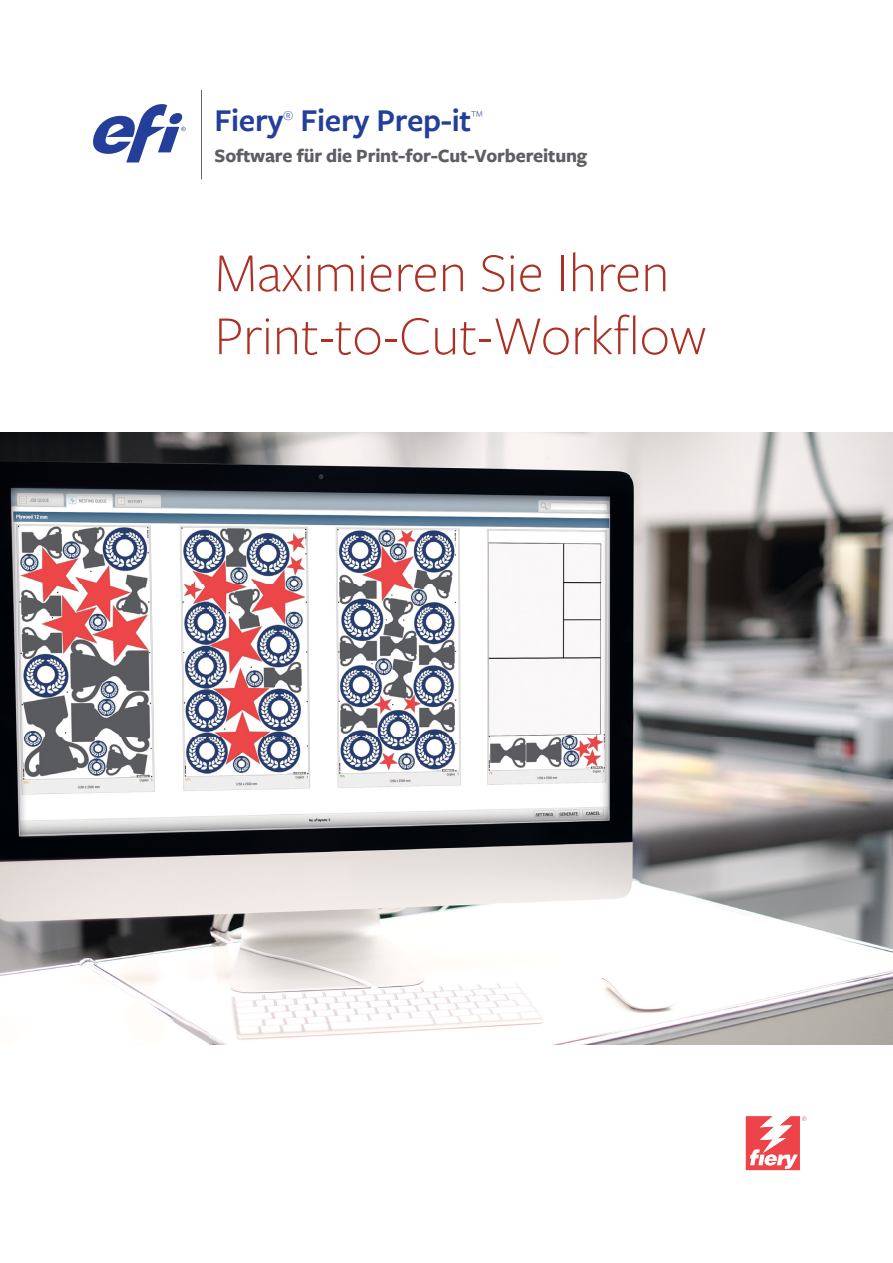
<style>
.page{position:relative;width:893px;height:1263px;background:#fff}
.page>*{position:absolute;margin:0;border:0;box-sizing:border-box;transform-origin:0 0}
.t1{font:300 57px/63px "Freight Sans Pro";color:#ac3024}
.t2{font:600 33px "Freight Sans Pro";letter-spacing:-.01em;color:#243f99}
.t3{font:700 19.5px "Freight Sans Pro";letter-spacing:-.01em;color:#5d5e63}
.t4{font:300 13.95px "Freight Sans Pro";color:#243f99}
</style>
<div class="page">
<svg style="left:746px;top:1116px;width:60px;height:54px"></svg>
<img style="left:0;top:432px;width:893px;height:612px">
<svg style="left:93px;top:104px;width:93px;height:58px"></svg>
<hr style="left:201px;top:90px;width:1px;height:89px;background:#5b5e64">
<h2 class="t2" style="left:215px;top:98px;width:70px">Fiery</h2>
<p class="t4" style="left:283px;top:106px;width:12px">®</p>
<h2 class="t2" style="left:300px;top:98px;width:172px">Fiery Prep-it</h2>
<p class="t4" style="left:471px;top:106px;width:14px">™</p>
<p class="t3" style="left:215px;top:142px;width:374px">Software für die Print-for-Cut-Vorbereitung</p>
<h1 class="t1" style="left:215px;top:239px;width:493px">Maximieren Sie Ihren<br>Print-to-Cut-Workflow</h1>
</div>
